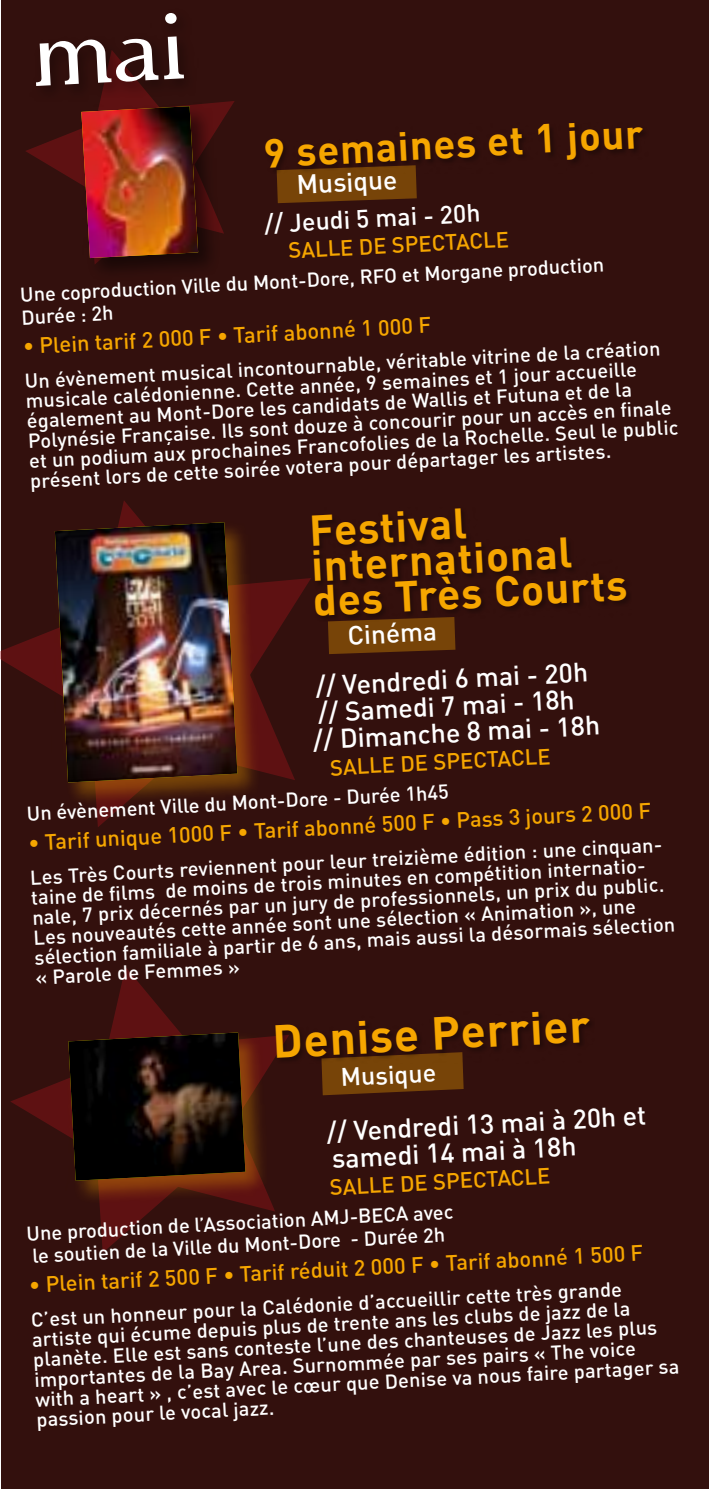
<style>
.page{position:relative;width:709px;height:1489px;background:#fff}
.page>*{position:absolute;margin:0;border:0;box-sizing:border-box;transform-origin:0 0}
.t1{font:700 45.75px "DIN";color:#f6a600}
.t2{font:700 42.5px/35px "DIN";color:#f6a600}
.t3{font:700 40px "DIN";color:#f6a600}
.t4{font:500 26.75px/26.8px "DIN";color:#fff}
.t5{font:500 26.5px "DIN";color:#fff}
.t6{font:500 26.25px "DIN";color:#fff}
.t7{font:500 25.25px "DIN";color:#fff}
.t8{font:500 25px "DIN";color:#fff}
.t9{font:500 22px "DIN";color:#f6a600}
.t10{font:500 20px/20px "DIN";color:#fff}
</style>
<div class="page">
<div style="left:1px;top:0;width:708px;height:1488px;background:#33100d"></div>
<svg style="left:10px;top:967px;width:265px;height:285px"></svg>
<div style="left:65px;top:1028px;width:202px;height:174px;background:#f6a600;opacity:.35"></div>
<img style="left:68px;top:1032px;width:177px;height:148px">
<svg style="left:328px;top:617px;width:127px;height:37px;background:#6e3d08"></svg>
<svg style="left:0;top:501px;width:311px;height:326px"></svg>
<div style="left:51px;top:518px;width:209px;height:286px;background:#f6a600;opacity:.35"></div>
<img style="left:55px;top:522px;width:182px;height:260px">
<svg style="left:26px;top:101px;width:209px;height:133px"></svg>
<div style="left:78px;top:102px;width:143px;height:179px;background:#000;opacity:.5"></div>
<img style="left:81px;top:106px;width:117px;height:152px">
<svg style="left:277px;top:173px;width:140px;height:30px;background:#713f08"></svg>
<div style="left:29px;top:6px;width:170px;height:96px;background:#000;opacity:.35"></div>
<svg style="left:321px;top:1063px;width:142px;height:32px;background:#703e08"></svg>
<div style="left:275px;top:1010px;width:320px;height:53px;background:#000;opacity:.3"></div>
<svg style="left:34px;top:11px;width:150px;height:75px"></svg>
<h3 class="t3" style="left:262px;top:127px;width:381px;rotate:-3deg">9 semaines et 1 jour</h3>
<p class="t8" style="left:264px;top:208px;width:218px;rotate:-3deg">// J eudi 5 mai - 20h</p>
<p class="t9" style="left:288px;top:236px;width:222px;rotate:-3deg">Salle d e Spectacle</p>
<p class="t10" style="left:20px;top:283px;width:586px;line-height:22.5px;rotate:-3deg">Une coproduction Ville du Mont-Dore, R FO etMorgane production<br>Durée : 2h</p>
<h3 class="t5" style="left:296px;top:168px;width:104px;rotate:-3deg">Musique</h3>
<p class="t9" style="left:22px;top:332px;width:410px;rotate:-3deg">• P lein tarif 2 000 F • T arif abonné 1 000 F</p>
<p class="t10" style="left:24px;top:370px;width:654px;rotate:-3deg">Un évènementmusicalincontournable, véritable vitrine de la création musicale calédonienne. C ette année, 9 semaines et1 jour accueille égalementau Mont-Dore les candidats de Wallis etFutuna etde la Polynésie Française. Ils sontdouze à concourir pour un accès en fi nale etun podium aux prochaines Francofolies de la R ochelle. Seulle public présentlors de cette soirée votera pour départager les artistes.</p>
<h2 class="t2" style="left:308px;top:512px;width:316px;rotate:-3deg">Festival international des Très Courts</h2>
<h3 class="t6" style="left:347px;top:619px;width:93px;rotate:-3deg">Cinéma</h3>
<h3 class="t4" style="left:309px;top:672px;width:289px;rotate:-3deg">// Vendredi 6 mai - 20h // Samedi 7 mai - 18h<br>// Dimanche 8 mai - 18h</h3>
<p class="t9" style="left:329px;top:753px;width:222px;rotate:-3deg">Salle d e Spectacle</p>
<p class="t10" style="left:26px;top:803px;width:424px;rotate:-3deg">Un évènementVille du Mont-Dore - Durée 1h45</p>
<p class="t9" style="left:28px;top:828px;width:625px;rotate:-3deg">• T arif unique 1000 F • T arif abonné 500 F • P ass 3 jours 2 000 F</p>
<p class="t10" style="left:30px;top:866px;width:643px;rotate:-3deg">Les T rès C ourts reviennentpour leur treizième édition : une cinquan&shy;taine de fi lms de moins de trois minutes en compétition internatio&shy;nale, 7 prix décernés par un jury de professionnels, un prix du public.<br>Les nouveautés cette année sontune sélection « A nimation », une sélection familiale à partir de 6 ans, mais aussi la désormais sélection « P arole de Femmes »</p>
<h1 class="t1" style="left:271px;top:1011px;width:319px;rotate:-3deg">Denise Perrier</h1>
<p class="t7" style="left:340px;top:1061px;width:99px;rotate:-3deg">Musique</p>
<h3 class="t4" style="left:326px;top:1117px;width:327px;rotate:-3deg">// Vendredi 13 mai à 20h et samedi 14 mai à 18h</h3>
<p class="t9" style="left:329px;top:1173px;width:222px;rotate:-3deg">Salle d e Spectacle</p>
<p class="t10" style="left:26px;top:1222px;width:359px;rotate:-3deg">Une production de l’Association A MJ-BECA</p>
<p class="t10" style="left:31px;top:1221px;width:427px;line-height:22.5px;text-indent:382px;rotate:-3deg">avec le soutien de la Ville du Mont-Dore - Durée 2h</p>
<p class="t9" style="left:28px;top:1270px;width:616px;rotate:-3deg">• P lein tarif 2 500 F • T arif réduit2 000 F • T arif abonné 1 500 F</p>
<p class="t10" style="left:31px;top:1308px;width:648px;rotate:-3deg">C’estun honneur pour la C alédonie d’accueillir cette très grande artiste qui écume depuis plus de trente ans les clubs de jazz de la planète. E lle estsans conteste l’une des chanteuses de J azz les plus importantes de la Bay A rea. Surnommée par ses pairs « T he voice with a heart» , c’estavecle cœur que Denise va nous faire partager sa passion pour le vocaljazz.</p>
</div>
